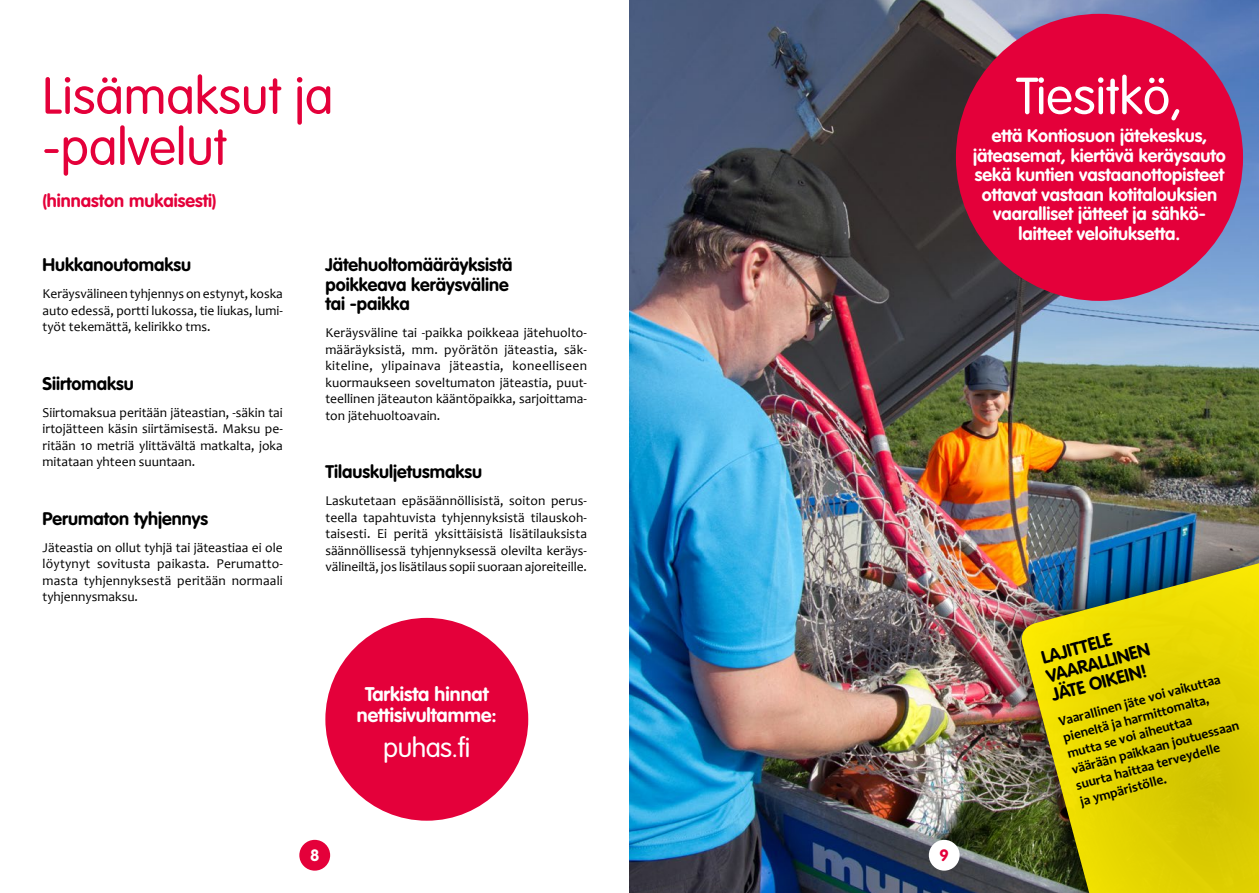
<style>
.page{position:relative;width:1259px;height:893px;background:#fff}
.page>*{position:absolute;margin:0;border:0;box-sizing:border-box;transform-origin:0 0}
.t1{font:300 51px/51px "VAG Rounded Std";color:#e4003a}
.t2{font:300 51px "VAG Rounded Std";color:#fff}
.t3{font:300 27px "VAG Rounded Std";letter-spacing:-.02em;color:#fff}
.t4{font:700 19.5px/21px "VAG Rounded Std";color:#fff;text-align:center}
.t5{font:700 18px/19.5px "VAG Rounded Std";color:#fff;text-align:center}
.t6{font:700 18px/19.5px "VAG Rounded Std";color:#000}
.t7{font:700 18px "VAG Rounded Std";color:#e4003a}
.t8{font:700 16.2px "VAG Rounded Std";color:#fff}
.t9{font:700 16.2px "VAG Rounded Std";color:#e4003a}
.t10{font:13.5px/16.5px "Candara";color:#000;text-align:justify}
.t11{font:700 13.5px/16.5px "Candara";color:#000}
</style>
<div class="page">
<img style="left:629px;top:0;width:630px;height:893px">
<div style="left:929px;top:840px;width:30px;height:31px;background:#fff;border-radius:50%"></div>
<div style="left:299px;top:840px;width:31px;height:31px;background:#e4003a;border-radius:50%"></div>
<div style="left:325px;top:618px;width:203px;height:203px;background:#e4003a;border-radius:50%"></div>
<div style="left:983px;top:521px;width:276px;height:372px;background:#000;opacity:.8"></div>
<img style="left:1018px;top:555px;width:241px;height:338px">
<div style="left:956px;top:14px;width:287px;height:287px;background:#e4003a;border-radius:50%"></div>
<h1 class="t1" style="left:43px;top:72px;width:292px">Lisämaksut ja -palvelut</h1>
<h3 class="t7" style="left:43px;top:190px;width:175px">(hinnaston mukaisesti)</h3>
<h3 class="t6" style="left:43px;top:256px;width:150px">Hukkanoutomaksu</h3>
<p class="t10" style="left:43px;top:285px;width:242px">Keräysvälineen tyhjennys on estynyt, koska auto edessä, portti lukossa, tie liukas, lumi&shy;työt tekemättä, kelirikko tms.</p>
<h3 class="t6" style="left:43px;top:374px;width:93px">Siirtomaksu</h3>
<p class="t10" style="left:43px;top:404px;width:242px">Siirtomaksua peritään jäteastian, -säkin tai irtojätteen käsin siirtämisestä. Maksu pe&shy;ritään 10 metriä ylittävältä matkalta, joka mitataan yhteen suuntaan.</p>
<h3 class="t6" style="left:43px;top:509px;width:167px">Perumaton tyhjennys</h3>
<p class="t10" style="left:43px;top:539px;width:242px">Jäteastia on ollut tyhjä tai jäteastiaa ei ole löytynyt sovitusta paikasta. Perumatto&shy;masta tyhjennyksestä peritään normaali tyhjennysmaksu.</p>
<h3 class="t6" style="left:325px;top:256px;width:188px">Jätehuoltomääräyksistä poikkeava keräysväline tai -paikka</h3>
<p class="t10" style="left:325px;top:324px;width:263px">Keräysväline tai -paikka poikkeaa jätehuolto&shy;määräyksistä, mm. pyörätön jäteastia, säk&shy;kiteline, ylipainava jäteastia, koneelliseen kuormaukseen soveltumaton jäteastia, puut&shy;teellinen jäteauton kääntöpaikka, sarjoittama&shy;ton jätehuoltoavain.</p>
<h3 class="t6" style="left:325px;top:463px;width:158px">Tilauskuljetusmaksu</h3>
<p class="t10" style="left:325px;top:492px;width:263px">Laskutetaan epäsäännöllisistä, soiton perus&shy;teella tapahtuvista tyhjennyksistä tilauskoh&shy;taisesti. Ei peritä yksittäisistä lisätilauksista säännöllisessä tyhjennyksessä olevilta keräys&shy;välineiltä, jos lisätilaus sopii suoraan ajoreiteille.</p>
<h3 class="t4" style="left:357px;top:684px;width:141px">Tarkista hinnat nettisivultamme:</h3>
<h2 class="t3" style="left:383px;top:732px;width:89px">puhas.fi</h2>
<p class="t8" style="left:310px;top:846px;width:11px">8</p>
<p class="t9" style="left:939px;top:846px;width:11px">9</p>
<h1 class="t2" style="left:1016px;top:67px;width:169px">Tiesitkö,</h1>
<h3 class="t5" style="left:973px;top:127px;width:254px">että Kontiosuon jätekeskus, jäteasemat, kiertävä keräysauto sekä kuntien vastaanottopisteet ottavat vastaan kotitalouksien vaaralliset jätteet ja sähkö&shy;laitteet veloituksetta.</h3>
<h3 class="t6" style="left:1039px;top:649px;width:108px;rotate:-15deg">LAJITTELE<br>VAARALLINEN<br>JÄTE OIKEIN!</h3>
<p class="t11" style="left:1057px;top:714px;width:174px;rotate:-15deg">Vaarallinen jäte voi vaikuttaa pieneltä ja harmittomalta, mutta se voi aiheuttaa väärään paikkaan joutuessaan suurta haittaa terveydelle<br>ja ympäristölle.</p>
</div>
